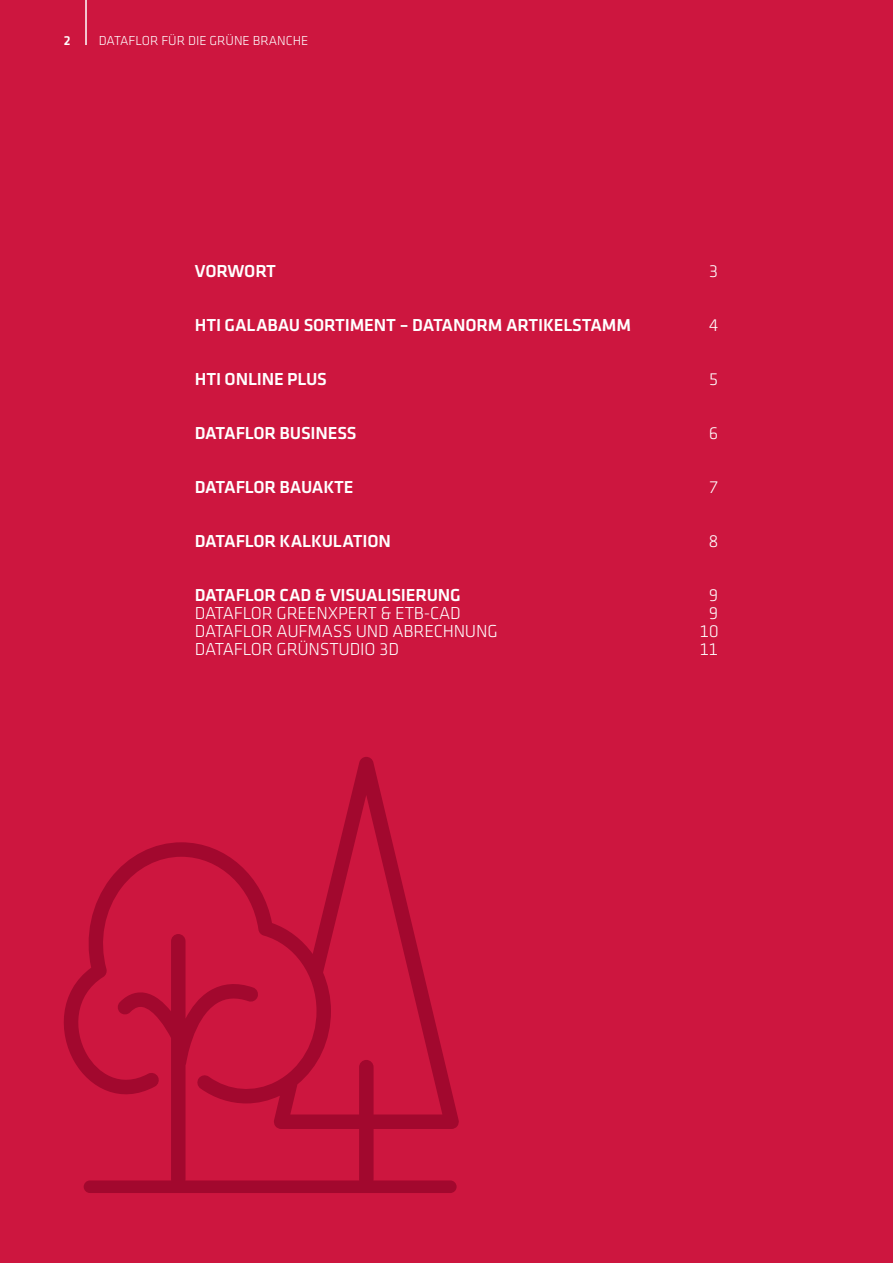
<style>
.page{position:relative;width:893px;height:1263px;background:#cd163f}
.page>*{position:absolute;margin:0;border:0;box-sizing:border-box;transform-origin:0 0}
.t1{font:500 18px "GC Klavika";letter-spacing:-.01em;color:#fff}
.t2{font:300 18px "GC Klavika Fein";letter-spacing:-.01em;color:#fff}
.t3{font:300 13.5px "GC Klavika Fein";color:#fff}
.t4{font:500 13.5px "GC Klavika";color:#fff}
</style>
<div class="page">
<hr style="left:85px;top:0;width:2px;height:45px;background:#fff">
<svg style="left:64px;top:757px;width:395px;height:436px"></svg>
<p class="t4" style="left:64px;top:31px;width:8px">2</p>
<p class="t3" style="left:99px;top:32px;width:211px">DATAFLOR FÜR DIE GRÜNE BRANCHE</p>
<p class="t1" style="left:195px;top:259px;width:83px">VORWORT</p>
<p class="t2" style="left:709px;top:260px;width:11px">3</p>
<p class="t1" style="left:195px;top:313px;width:438px">HTI GALABAU SORTIMENT – DATANORM ARTIKELSTAMM</p>
<p class="t2" style="left:709px;top:314px;width:11px">4</p>
<p class="t1" style="left:195px;top:367px;width:134px">HTI ONLINE PLUS</p>
<p class="t2" style="left:709px;top:368px;width:11px">5</p>
<p class="t1" style="left:195px;top:421px;width:163px">DATAFLOR BUSINESS</p>
<p class="t2" style="left:709px;top:422px;width:11px">6</p>
<p class="t1" style="left:195px;top:475px;width:160px">DATAFLOR BAUAKTE</p>
<p class="t2" style="left:709px;top:476px;width:11px">7</p>
<p class="t1" style="left:195px;top:529px;width:198px">DATAFLOR KALKULATION</p>
<p class="t2" style="left:709px;top:530px;width:11px">8</p>
<p class="t1" style="left:195px;top:583px;width:267px">DATAFLOR CAD &amp; VISUALISIERUNG</p>
<p class="t2" style="left:709px;top:584px;width:11px">9</p>
<p class="t2" style="left:195px;top:602px;width:268px">DATAFLOR GREENXPERT &amp; ETB-CAD</p>
<p class="t2" style="left:709px;top:602px;width:11px">9</p>
<p class="t2" style="left:195px;top:620px;width:304px">DATAFLOR AUFMASS UND ABRECHNUNG</p>
<p class="t2" style="left:700px;top:620px;width:20px">10</p>
<p class="t2" style="left:195px;top:638px;width:206px">DATAFLOR GRÜNSTUDIO 3D</p>
<p class="t2" style="left:700px;top:638px;width:20px">11</p>
</div>
